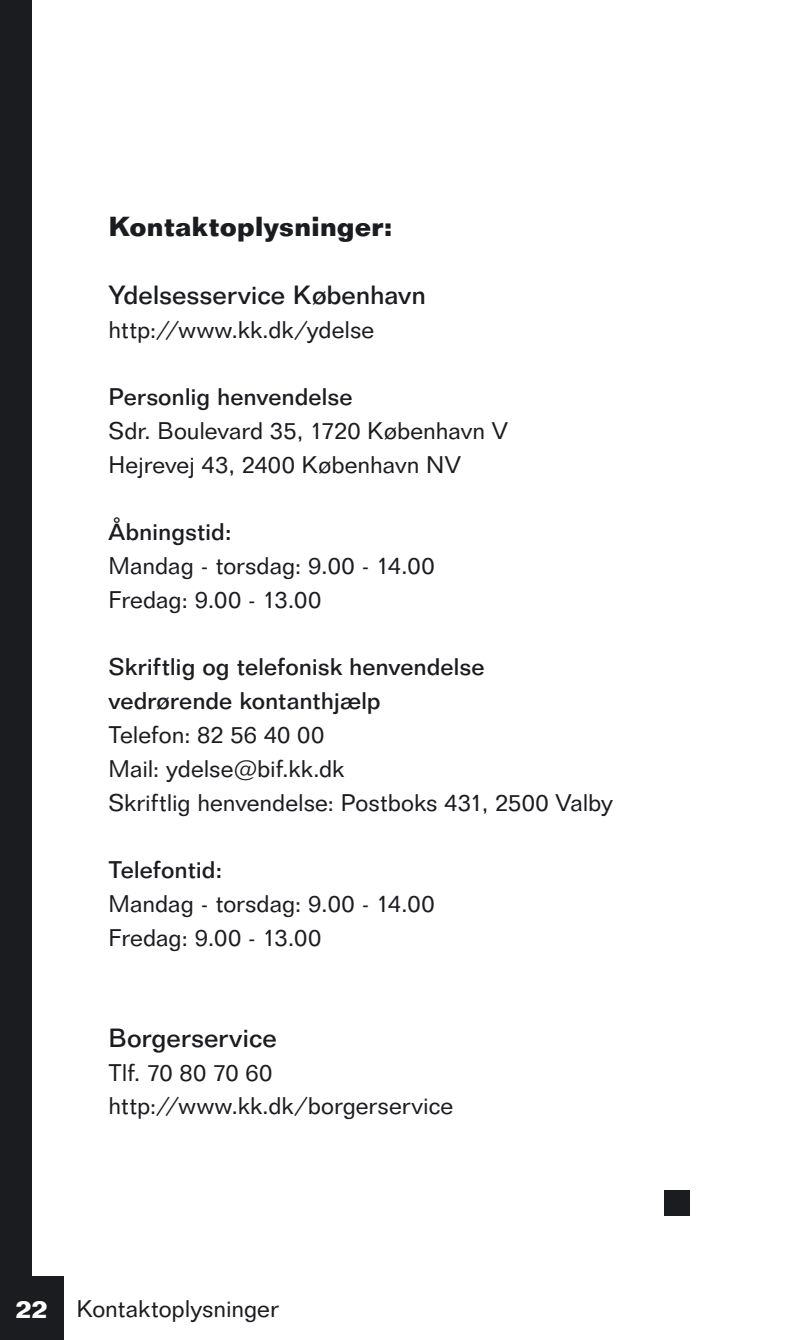
<style>
.page{position:relative;width:798px;height:1340px;background:#fff}
.page>*{position:absolute;margin:0;border:0;box-sizing:border-box;transform-origin:0 0}
.t1{font:700 27px "Folio BT";letter-spacing:-.005em;color:#1b1c20}
.t2{font:500 25.88px "Folio BT";letter-spacing:-.005em;color:#1b1c20}
.t3{font:23.62px/33.8px "Folio BT";letter-spacing:-.005em;color:#1b1c20}
.t4{font:500 23.62px/33.8px "Folio BT";letter-spacing:-.005em;color:#1b1c20}
.s1{font-weight:700;font-size:24.75px;color:#fff}
</style>
<div class="page">
<div style="left:0;top:0;width:32px;height:1339px;background:#1b1c20"></div>
<div style="left:0;top:1276px;width:64px;height:63px;background:#1b1c20"></div>
<div style="left:663px;top:1189px;width:26px;height:26px;background:#1b1c20"></div>
<p class="t1" style="left:108px;top:215px;width:286px">Kontaktoplysninger:</p>
<p class="t2" style="left:108px;top:279px;width:319px">Ydelsesservice København</p>
<p class="t3" style="left:108px;top:312px;width:267px">http://www.kk.dk/ydelse</p>
<p class="t4" style="left:108px;top:379px;width:245px">Personlig henvendelse</p>
<p class="t3" style="left:108px;top:413px;width:401px">Sdr. Boulevard 35, 1720 København V<br>Hejrevej 43, 2400 København NV</p>
<p class="t4" style="left:108px;top:514px;width:125px">Åbningstid:</p>
<p class="t3" style="left:108px;top:548px;width:327px">Mandag - torsdag: 9.00 - 14.00<br>Fredag: 9.00 - 13.00</p>
<p class="t4" style="left:108px;top:649px;width:377px">Skriftlig og telefonisk henvendelse vedrørende kontanthjælp</p>
<p class="t3" style="left:108px;top:717px;width:506px">Telefon: 82 56 40 00<br>Mail: ydelse@bif.kk.dk<br>Skriftlig henvendelse: Postboks 431, 2500 Valby</p>
<p class="t4" style="left:108px;top:852px;width:115px">Telefontid:</p>
<p class="t3" style="left:108px;top:886px;width:327px">Mandag - torsdag: 9.00 - 14.00<br>Fredag: 9.00 - 13.00</p>
<p class="t2" style="left:108px;top:1021px;width:170px">Borgerservice</p>
<p class="t3" style="left:108px;top:1055px;width:346px">Tlf. 70 80 70 60 http://www.kk.dk/borgerservice</p>
<p class="t3" style="left:16px;top:1291px;width:264px"><span class="s1">22</span> Kontaktoplysninger</p>
</div>
